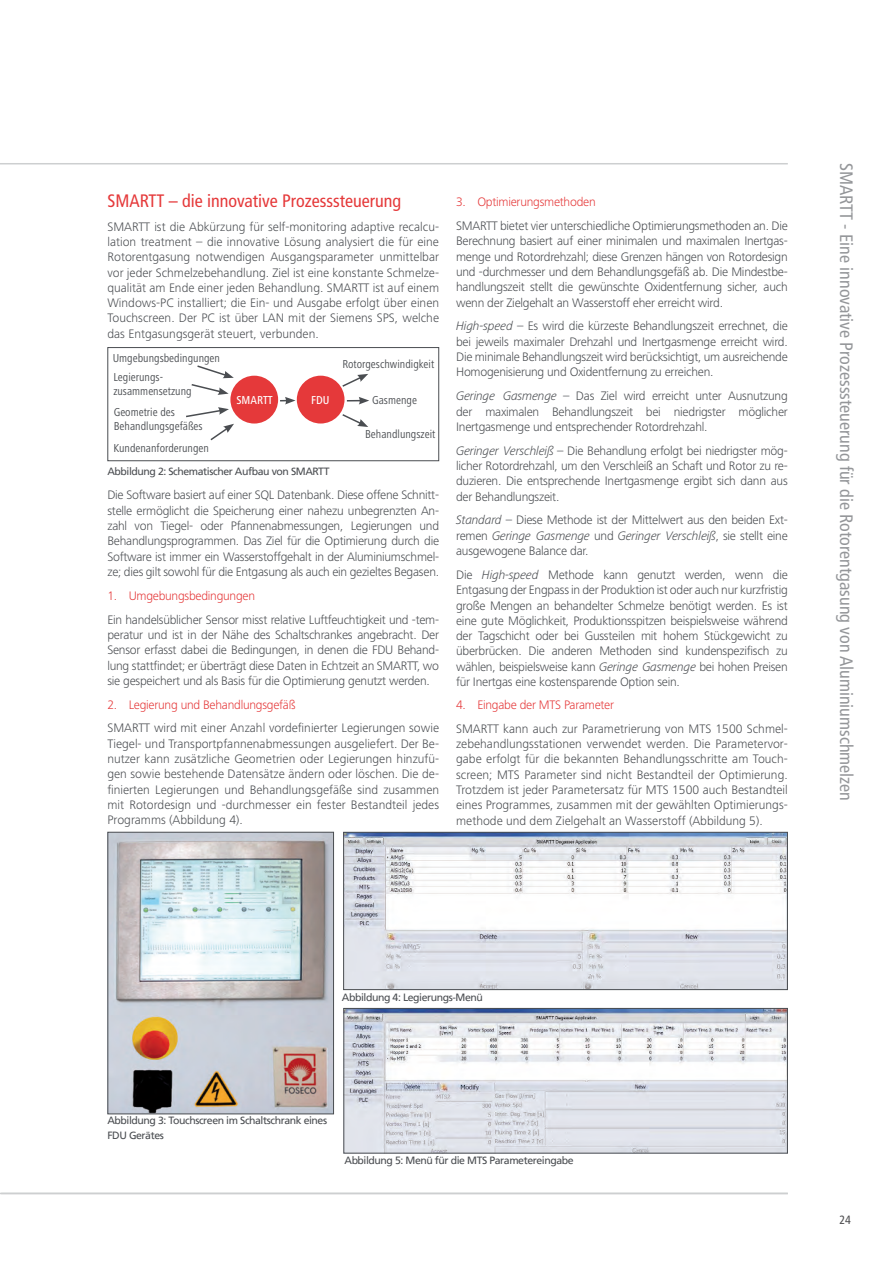
<style>
.page{position:relative;width:894px;height:1266px;background:#fff}
.page>*{position:absolute;margin:0;border:0;box-sizing:border-box;transform-origin:0 0}
.t1{font:condensed 18px "Frutiger LT";color:#949699}
.t2{font:condensed 18px "Frutiger LT";color:#e5393a}
.t3{font:300 12.75px/15.3px "Frutiger Next LT";letter-spacing:-.02em;color:#4a4d51;text-align:justify}
.t4{font:300 12.75px "Frutiger Next LT";letter-spacing:-.02em;color:#e5393a}
.t5{font:condensed 12px "Frutiger LT";color:#4d4d4f}
.t6{font:condensed 11.85px/14.2px "Frutiger Next LT";color:#4a4d51}
.t7{font:500 condensed 11.85px "Frutiger Next LT";color:#fff}
.t8{font:10.5px/15px "Frutiger LT";letter-spacing:-.04em;color:#4a4d51}
.s1{font-style:italic}
</style>
<div class="page">
<hr style="left:0;top:1192px;width:788px;height:1px;background:#cdcfd0">
<hr style="left:0;top:163px;width:788px;height:1px;background:#cdcfd0">
<div style="left:107px;top:347px;width:332px;height:114px;border:1px solid #4a4d51"></div>
<div style="left:230px;top:375px;width:48px;height:48px;background:#e5393a;border-radius:50%"></div>
<div style="left:297px;top:375px;width:47px;height:48px;background:#e5393a;border-radius:50%"></div>
<svg style="left:186px;top:407px;width:48px;height:34px"></svg>
<svg style="left:191px;top:365px;width:43px;height:30px"></svg>
<svg style="left:341px;top:374px;width:27px;height:14px"></svg>
<svg style="left:347px;top:397px;width:22px;height:7px"></svg>
<svg style="left:280px;top:397px;width:15px;height:7px"></svg>
<svg style="left:342px;top:414px;width:26px;height:13px"></svg>
<img style="left:110px;top:833px;width:222px;height:278px">
<div style="left:108px;top:831px;width:226px;height:282px;border:1px solid #4a4d51"></div>
<img style="left:345px;top:833px;width:441px;height:154px">
<div style="left:343px;top:831px;width:445px;height:158px;border:1px solid #4a4d51"></div>
<img style="left:345px;top:1009px;width:441px;height:142px">
<div style="left:343px;top:1007px;width:445px;height:146px;border:1px solid #4a4d51"></div>
<h1 class="t2" style="left:107px;top:190px;width:295px">SMARTT – die innovative Prozesssteuerung</h1>
<p class="t3" style="left:107px;top:219px;width:333px">SMARTT ist die Abkürzung für self-monitoring adaptive recalcu&shy;lation treatment – die innovative Lösung analysiert die für eine Rotorentgasung notwendigen Ausgangsparameter unmittelbar vor jeder Schmelzebehandlung. Ziel ist eine konstante Schmelze&shy;qualität am Ende einer jeden Behandlung. SMARTT ist auf einem Windows-PC installiert; die Ein- und Ausgabe erfolgt über einen Touchscreen. Der PC ist über LAN mit der Siemens SPS, welche das Entgasungsgerät steuert, verbunden.</p>
<p class="t6" style="left:113px;top:350px;width:109px">Umgebungsbedingungen</p>
<p class="t6" style="left:113px;top:370px;width:80px">Legierungs&shy;zusammensetzung</p>
<p class="t6" style="left:114px;top:404px;width:90px">Geometrie des<br>Behandlungsgefäßes</p>
<p class="t6" style="left:113px;top:441px;width:97px">Kundenanforderungen</p>
<p class="t7" style="left:236px;top:393px;width:38px">SMARTT</p>
<p class="t7" style="left:311px;top:393px;width:20px">FDU</p>
<p class="t8" style="left:107px;top:463px;width:224px">Abbildung 2: Schematischer Aufbau von SMARTT</p>
<p class="t6" style="left:342px;top:357px;width:93px">Rotorgeschwindigkeit</p>
<p class="t6" style="left:372px;top:393px;width:46px">Gasmenge</p>
<p class="t6" style="left:365px;top:427px;width:72px">Behandlungszeit</p>
<p class="t3" style="left:107px;top:487px;width:333px">Die Software basiert auf einer SQL Datenbank. Diese offene Schnitt&shy;stelle ermöglicht die Speicherung einer nahezu unbegrenzten An&shy;zahl von Tiegel- oder Pfannenabmessungen, Legierungen und Behandlungsprogrammen. Das Ziel für die Optimierung durch die Software ist immer ein Wasserstoffgehalt in der Aluminiumschmel&shy;ze; dies gilt sowohl für die Entgasung als auch ein gezieltes Begasen.</p>
<p class="t4" style="left:107px;top:588px;width:149px">1. Umgebungsbedingungen</p>
<p class="t3" style="left:107px;top:611px;width:333px">Ein handelsüblicher Sensor misst relative Luftfeuchtigkeit und -tem&shy;peratur und ist in der Nähe des Schaltschrankes angebracht. Der Sensor erfasst dabei die Bedingungen, in denen die FDU Behand&shy;lung stattfindet; er überträgt diese Daten in Echtzeit an SMARTT, wo sie gespeichert und als Basis für die Optimierung genutzt werden.</p>
<p class="t4" style="left:107px;top:697px;width:190px">2. Legierung und Behandlungsgefäß</p>
<p class="t3" style="left:107px;top:720px;width:333px">SMARTT wird mit einer Anzahl vordefinierter Legierungen sowie Tiegel- und Transportpfannenabmessungen ausgeliefert. Der Be&shy;nutzer kann zusätzliche Geometrien oder Legierungen hinzufü&shy;gen sowie bestehende Datensätze ändern oder löschen. Die de&shy;finierten Legierungen und Behandlungsgefäße sind zusammen mit Rotordesign und -durchmesser ein fester Bestandteil jedes Programms (Abbildung 4).</p>
<p class="t4" style="left:456px;top:195px;width:141px">3. Optimierungsmethoden</p>
<p class="t3" style="left:456px;top:218px;width:333px">SMARTT bietet vier unterschiedliche Optimierungsmethoden an. Die Berechnung basiert auf einer minimalen und maximalen Inertgas&shy;menge und Rotordrehzahl; diese Grenzen hängen von Rotordesign und -durchmesser und dem Behandlungsgefäß ab. Die Mindestbe&shy;handlungszeit stellt die gewünschte Oxidentfernung sicher, auch wenn der Zielgehalt an Wasserstoff eher erreicht wird.</p>
<p class="t3" style="left:456px;top:318px;width:333px"><span class="s1">High-speed</span> – Es wird die kürzeste Behandlungszeit errechnet, die bei jeweils maximaler Drehzahl und Inertgasmenge erreicht wird.<br>Die minimale Behandlungszeit wird berücksichtigt, um ausreichende Homogenisierung und Oxidentfernung zu erreichen.</p>
<p class="t3" style="left:456px;top:388px;width:333px"><span class="s1">Geringe Gasmenge</span> – Das Ziel wird erreicht unter Ausnutzung der maximalen Behandlungszeit bei niedrigster möglicher Inertgasmenge und entsprechender Rotordrehzahl.</p>
<p class="t3" style="left:456px;top:443px;width:333px"><span class="s1">Geringer Verschleiß</span> – Die Behandlung erfolgt bei niedrigster mög&shy;licher Rotordrehzahl, um den Verschleiß an Schaft und Rotor zu re&shy;duzieren. Die entsprechende Inertgasmenge ergibt sich dann aus der Behandlungszeit.</p>
<p class="t3" style="left:456px;top:512px;width:333px"><span class="s1">Standard</span> – Diese Methode ist der Mittelwert aus den beiden Ext&shy;remen <span class="s1">Geringe Gasmenge</span> und <span class="s1">Geringer Verschleiß</span>, sie stellt eine ausgewogene Balance dar.</p>
<p class="t3" style="left:456px;top:567px;width:333px">Die <span class="s1">High-speed</span> Methode kann genutzt werden, wenn die Entgasung der Engpass in der Produktion ist oder auch nur kurzfristig große Mengen an behandelter Schmelze benötigt werden. Es ist eine gute Möglichkeit, Produktionsspitzen beispielsweise während der Tagschicht oder bei Gussteilen mit hohem Stückgewicht zu überbrücken. Die anderen Methoden sind kundenspezifisch zu wählen, beispielsweise kann <span class="s1">Geringe Gasmenge</span> bei hohen Preisen für Inertgas eine kostensparende Option sein.</p>
<p class="t4" style="left:456px;top:697px;width:159px">4. Eingabe der MTS Parameter</p>
<p class="t3" style="left:456px;top:720px;width:333px">SMARTT kann auch zur Parametrierung von MTS 1500 Schmel&shy;zebehandlungsstationen verwendet werden. Die Parametervor&shy;gabe erfolgt für die bekannten Behandlungsschritte am Touch&shy;screen; MTS Parameter sind nicht Bestandteil der Optimierung.<br>Trotzdem ist jeder Parametersatz für MTS 1500 auch Bestandteil eines Programmes, zusammen mit der gewählten Optimierungs&shy;methode und dem Zielgehalt an Wasserstoff (Abbildung 5).</p>
<h1 class="t1" style="left:857px;top:163px;width:639px;rotate:90deg">SMARTT - Eine innovative Prozesssteuerung für die Rotorentgasung von Aluminiumschmelzen</h1>
<p class="t8" style="left:342px;top:989px;width:142px">Abbildung 4: Legierungs-Menü</p>
<p class="t8" style="left:107px;top:1112px;width:221px">Abbildung 3: Touchscreen im Schaltschrank eines<br>FDU Gerätes</p>
<p class="t8" style="left:344px;top:1152px;width:231px">Abbildung 5: Menü für die MTS Parametereingabe</p>
<p class="t5" style="left:839px;top:1212px;width:13px">24</p>
</div>
